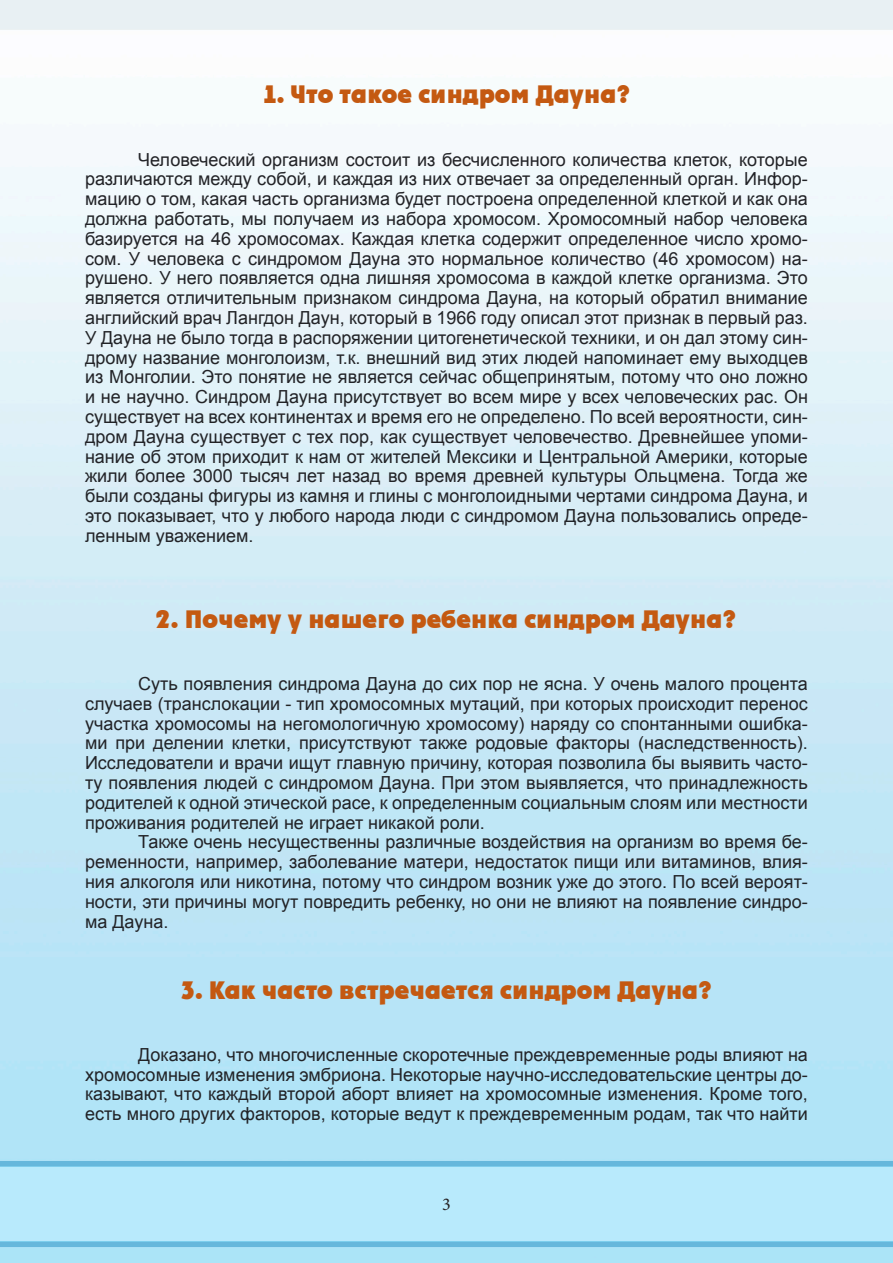
<style>
.page{position:relative;width:893px;height:1263px;background:#fff}
.page>*{position:absolute;margin:0;border:0;box-sizing:border-box;transform-origin:0 0}
.t1{font:800 24px "a Plakat Cmpl";color:#c45911}
.t2{font:18px/19.8px "Arial";color:#222327;text-align:justify}
.t3{font:18px "Minion Pro";color:#231f20}
.s1{color:#222}
</style>
<div class="page">
<img style="left:0;top:0;width:893px;height:1263px">
<h1 class="t1" style="left:263px;top:82px;width:369px">1. Что такое синдром Дауна?</h1>
<p class="t2" style="left:85px;top:149px;width:724px;text-indent:53px">Человеческий организм состоит из бесчисленного количества клеток, которые различаются между собой, и каждая из них отвечает за определенный орган. Инфор&shy;мацию о том, какая часть организма будет построена определенной клеткой и как она должна работать, мы получаем из набора хромосом. Хромосомный набор человека базируется на 46 хромосомах. Каждая клетка содержит определенное число хромо&shy;сом. У человека с синдромом Дауна это нормальное количество (46 хромосом) на&shy;рушено. У него появляется одна лишняя хромосома в каждой клетке организма. Это является отличительным признаком синдрома Дауна, на который обратил внимание английский врач Лангдон Даун, который в 1966 году описал этот признак в первый раз.<br>У Дауна не было тогда в распоряжении цитогенетической техники, и он дал этому син&shy;дрому название монголоизм, т.к. внешний вид этих людей напоминает ему выходцев из Монголии. Это понятие не является сейчас общепринятым, потому что оно ложно и не научно. Синдром Дауна присутствует во всем мире у всех человеческих рас. Он существует на всех континентах и время его не определено. По всей вероятности, син&shy;дром Дауна существует с тех пор, как существует человечество. Древнейшее упоми&shy;нание об этом приходит к нам от жителей Мексики и Центральной Америки, которые жили более 3000 тысяч лет назад во время древней культуры Ольцмена. Тогда же были созданы фигуры из камня и глины с монголоидными чертами синдрома Дауна, и это показывает, что у любого народа люди с синдромом Дауна пользовались опреде&shy;ленным уважением.</p>
<h1 class="t1" style="left:157px;top:606px;width:581px">2. Почему у нашего ребенка синдром Дауна?</h1>
<p class="t2" style="left:85px;top:674px;width:724px;text-indent:53px">Суть появления синдрома Дауна до сих пор не ясна. У очень малого процента случаев (транслокации <span class="s1">-</span> тип хромосомных мутаций, при которых происходит перенос участка хромосомы на негомологичную хромосому) наряду со спонтанными ошибка&shy;ми при делении клетки, присутствуют также родовые факторы (наследственность).<br>Исследователи и врачи ищут главную причину, которая позволила бы выявить часто&shy;ту появления людей с синдромом Дауна. При этом выявляется, что принадлежность родителей к одной этической расе, к определенным социальным слоям или местности проживания родителей не играет никакой роли.</p>
<p class="t2" style="left:85px;top:832px;width:724px;text-indent:53px">Также очень несущественны различные воздействия на организм во время бе&shy;ременности, например, заболевание матери, недостаток пищи или витаминов, влия&shy;ния алкоголя или никотина, потому что синдром возник уже до этого. По всей вероят&shy;ности, эти причины могут повредить ребенку, но они не влияют на появление синдро&shy;ма Дауна.</p>
<h1 class="t1" style="left:181px;top:977px;width:533px">3. Как часто встречается синдром Дауна?</h1>
<p class="t2" style="left:85px;top:1044px;width:724px;text-indent:53px">Доказано, что многочисленные скоротечные преждевременные роды влияют на хромосомные изменения эмбриона. Некоторые научно-исследовательские центры до&shy;казывают, что каждый второй аборт влияет на хромосомные изменения. Кроме того, есть много других факторов, которые ведут к преждевременным родам, так что найти</p>
<p class="t3" style="left:442px;top:1192px;width:10px">3</p>
</div>
